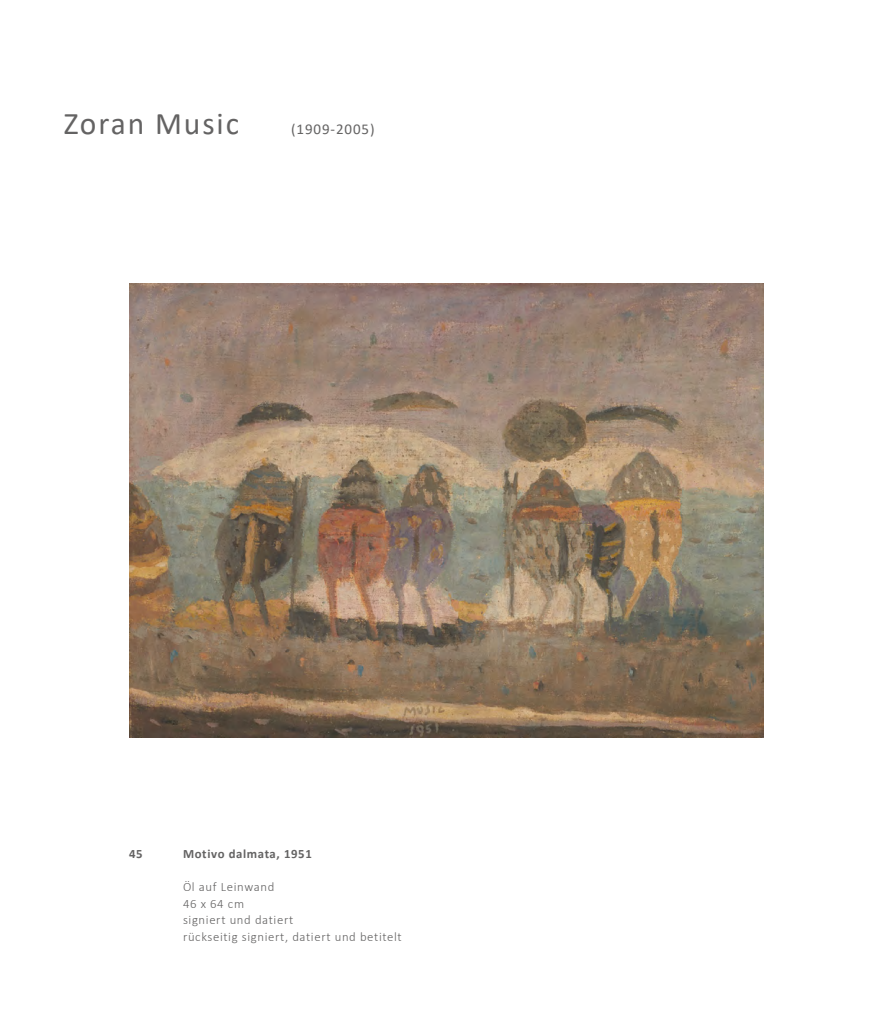
<style>
.page{position:relative;width:893px;height:1021px;background:#fff}
.page>*{position:absolute;margin:0;border:0;box-sizing:border-box;transform-origin:0 0}
.t1{font:31.5px "Calibri";letter-spacing:.06em;color:#646363}
.t2{font:15px "Calibri";letter-spacing:.06em;color:#646363}
.t3{font:300 12.75px "Calibri";letter-spacing:.05em;color:#646363}
.t4{font:700 12.75px "Calibri";letter-spacing:.05em;color:#646363}
</style>
<div class="page">
<img style="left:129px;top:283px;width:635px;height:454px">
<p class="t1" style="left:64px;top:102px;width:177px">Zoran Music</p>
<p class="t2" style="left:291px;top:119px;width:85px">(1909-2005)</p>
<p class="t4" style="left:129px;top:844px;width:15px">45</p>
<p class="t4" style="left:183px;top:844px;width:130px">Motivo dalmata, 1951</p>
<p class="t3" style="left:183px;top:879px;width:93px">Öl auf Leinwand</p>
<p class="t3" style="left:183px;top:895px;width:63px">46 x 64 cm</p>
<p class="t3" style="left:183px;top:912px;width:112px">signiert und datiert</p>
<p class="t3" style="left:183px;top:928px;width:220px">rückseitig signiert, datiert und betitelt</p>
</div>
